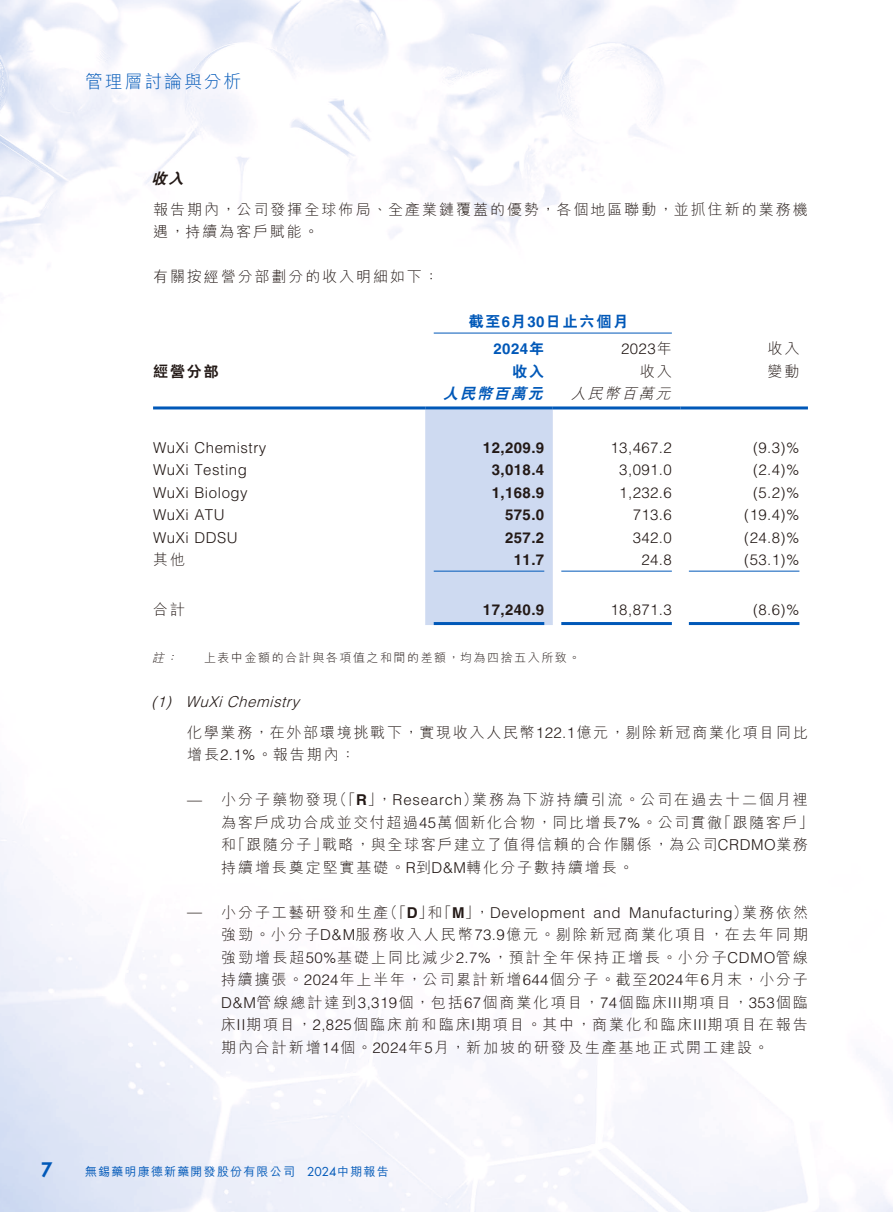
<style>
.page{position:relative;width:893px;height:1212px;background:#fff}
.page>*{position:absolute;margin:0;border:0;box-sizing:border-box;transform-origin:0 0}
.t1{font:800 19.5px "Futura Std";color:#0058b8}
.t2{font:300 18px "M Hei HK";letter-spacing:.1em;color:#0058b8}
.t3{font:300 15px/22.5px "M Hei HK";letter-spacing:.13em;color:#231916}
.t4{font:300 15px "Helvetica LT Std";letter-spacing:.04em;color:#231916}
.t5{font:300 15px/22.5px "M Hei HK";letter-spacing:.1em;color:#231916}
.t6{font:700 15px "Helvetica LT Std";letter-spacing:.03em;color:#231916}
.t7{font:italic 300 15px "Helvetica LT Std";color:#231916}
.t8{font:800 15px "C Hei 2 HK";letter-spacing:.13em;color:#0058b8}
.t9{font:italic 300 15px "M Hei HK";color:#231916}
.t10{font:italic 800 15px "C Hei 2 HK";color:#0058b8}
.t11{font:700 15px "Helvetica LT Std";color:#0058b8}
.t12{font:800 15px "C Hei 2 HK";color:#231916}
.t13{font:italic 800 15px "C Hei 2 HK";color:#231916}
.t14{font:300 12px "M Hei HK";letter-spacing:.13em;color:#231916}
.t15{font:500 12px "M Hei HK";letter-spacing:.1em;color:#0058b8}
.t16{font:12px "Futura Std";color:#0058b8}
.t17{font:italic 300 12px "M Hei HK";color:#231916}
.s1{font-family:"Helvetica LT Std";font-weight:700}
.s2{font-family:"C Hei 2 HK";font-weight:800}
.s3{font-family:"M Hei HK"}
.s4{font-family:"Helvetica LT Std"}
.s5{font-family:"M Hei HK";font-weight:500}
</style>
<div class="page">
<div style="left:425px;top:409px;width:128px;height:216px;background:#cedaf1"></div>
<hr style="left:434px;top:333px;width:238px;height:1px;background:#0058b8">
<hr style="left:153px;top:406px;width:272px;height:3px;background:#0058b8">
<hr style="left:425px;top:406px;width:128px;height:3px;background:#0058b8">
<hr style="left:553px;top:406px;width:127px;height:3px;background:#0058b8">
<hr style="left:680px;top:406px;width:128px;height:3px;background:#0058b8">
<hr style="left:434px;top:571px;width:110px;height:1px;background:#0058b8">
<hr style="left:561px;top:571px;width:111px;height:1px;background:#0058b8">
<hr style="left:689px;top:571px;width:110px;height:1px;background:#0058b8">
<hr style="left:434px;top:622px;width:110px;height:3px;background:#0058b8">
<hr style="left:561px;top:622px;width:111px;height:3px;background:#0058b8">
<hr style="left:689px;top:622px;width:110px;height:3px;background:#0058b8">
<p class="t2" style="left:85px;top:73px;width:158px">管理層討論與分析</p>
<p class="t13" style="left:152px;top:170px;width:37px">收入</p>
<p class="t3" style="left:153px;top:198px;width:656px">報告期內，公司發揮全球佈局、全產業鏈覆蓋的優勢，各個地區聯動，並抓住新的業務機遇，持續為客戶賦能。</p>
<p class="t3" style="left:153px;top:265px;width:287px">有關按經營分部劃分的收入明細如下：</p>
<p class="t8" style="left:469px;top:314px;width:161px">截至<span class="s1">6</span>月<span class="s1">30</span>日止六個月</p>
<p class="t3" style="left:767px;top:337px;width:33px">收入</p>
<p class="t11" style="left:493px;top:340px;width:52px">2024<span class="s2">年</span></p>
<p class="t4" style="left:621px;top:339px;width:52px">2023<span class="s3">年</span></p>
<p class="t12" style="left:153px;top:363px;width:67px">經營分部</p>
<p class="t8" style="left:512px;top:363px;width:33px">收入</p>
<p class="t3" style="left:640px;top:360px;width:33px">收入</p>
<p class="t3" style="left:767px;top:360px;width:33px">變動</p>
<p class="t10" style="left:443px;top:386px;width:105px">人民幣百萬元</p>
<p class="t9" style="left:571px;top:386px;width:105px">人民幣百萬元</p>
<p class="t4" style="left:153px;top:438px;width:115px">WuXi Chemistry</p>
<p class="t6" style="left:483px;top:438px;width:63px">12,209.9</p>
<p class="t4" style="left:611px;top:438px;width:63px">13,467.2</p>
<p class="t4" style="left:753px;top:438px;width:48px">)9.3 %(</p>
<p class="t4" style="left:153px;top:460px;width:95px">WuXi Testing</p>
<p class="t6" style="left:492px;top:461px;width:54px">3,018.4</p>
<p class="t4" style="left:619px;top:460px;width:54px">3,091.0</p>
<p class="t4" style="left:753px;top:460px;width:48px">)2.4 %(</p>
<p class="t4" style="left:153px;top:483px;width:96px">WuXi Biology</p>
<p class="t6" style="left:492px;top:483px;width:54px">1,168.9</p>
<p class="t4" style="left:619px;top:483px;width:54px">1,232.6</p>
<p class="t4" style="left:753px;top:483px;width:48px">)5.2 %(</p>
<p class="t4" style="left:153px;top:505px;width:73px">WuXi ATU</p>
<p class="t6" style="left:505px;top:506px;width:41px">575.0</p>
<p class="t4" style="left:633px;top:505px;width:41px">713.6</p>
<p class="t4" style="left:744px;top:505px;width:57px">)19.4 %(</p>
<p class="t4" style="left:153px;top:528px;width:86px">WuXi DDSU</p>
<p class="t6" style="left:505px;top:528px;width:41px">257.2</p>
<p class="t4" style="left:633px;top:528px;width:41px">342.0</p>
<p class="t4" style="left:744px;top:528px;width:57px">)24.8 %(</p>
<p class="t3" style="left:153px;top:548px;width:33px">其他</p>
<p class="t6" style="left:514px;top:551px;width:32px">11.7</p>
<p class="t4" style="left:641px;top:550px;width:32px">24.8</p>
<p class="t4" style="left:744px;top:550px;width:57px">)53.1 %(</p>
<p class="t3" style="left:153px;top:598px;width:33px">合計</p>
<p class="t6" style="left:483px;top:600px;width:63px">17,240.9</p>
<p class="t4" style="left:611px;top:600px;width:63px">18,871.3</p>
<p class="t4" style="left:753px;top:600px;width:48px">)8.6 %(</p>
<p class="t17" style="left:152px;top:651px;width:30px">註：</p>
<p class="t14" style="left:204px;top:651px;width:378px">上表中金額的合計與各項值之和間的差額，均為四捨五入所致。</p>
<p class="t7" style="left:152px;top:692px;width:20px">1(</p>
<p class="t7" style="left:166px;top:692px;width:11px">)</p>
<p class="t7" style="left:186px;top:692px;width:120px">WuXi Chemistry</p>
<p class="t3" style="left:187px;top:721px;width:622px">化學業務，在外部環境挑戰下，實現收入人民幣<span class="s4">122.1</span>億元，剔除新冠商業化項目同比增長<span class="s4">2.1%</span>。報告期內：</p>
<p class="t3" style="left:472px;top:788px;width:337px">業務為下游持續引流。公司在過去十二個月裡</p>
<p class="t3" style="left:332px;top:788px;width:52px">（「<span class="s1">R</span>」</p>
<p class="t4" style="left:377px;top:790px;width:102px"><span class="s3">，</span>Research<span class="s3">）</span></p>
<p class="t3" style="left:221px;top:788px;width:118px">小分子藥物發現</p>
<p class="t4" style="left:187px;top:790px;width:16px">—</p>
<p class="t4" style="left:187px;top:903px;width:16px">—</p>
<p class="t5" style="left:322px;top:811px;width:487px;text-indent:-101px">為客戶成功合成並交付超過<span class="s4">45</span>萬個新化合物，同比增長<span class="s4">7%</span>。公司貫徹<br>戰略，與全球客戶建立了值得信賴的合作關係，為公司<span class="s4">CRDMO</span>業務</p>
<p class="t3" style="left:717px;top:811px;width:98px">「跟隨客戶「</p>
<p class="t3" style="left:230px;top:833px;width:99px">「跟隨分子」</p>
<p class="t3" style="left:221px;top:833px;width:414px">和<br>持續增長奠定堅實基礎。<span class="s4">R</span>到<span class="s4">D&amp;M</span>轉化分子數持續增長。</p>
<p class="t3" style="left:383px;top:901px;width:99px">（「<span class="s1">D</span>」「<span class="s1">M</span>」</p>
<p class="t3" style="left:221px;top:901px;width:169px">小分子工藝研發和生產</p>
<p class="t3" style="left:427px;top:901px;width:16px">和</p>
<p class="t4" style="left:475px;top:903px;width:112px"><span class="s3">，</span>Development</p>
<p class="t4" style="left:593px;top:903px;width:28px">and</p>
<p class="t4" style="left:629px;top:903px;width:120px">Manufacturing<span class="s3">）</span></p>
<p class="t3" style="left:742px;top:901px;width:67px">業務依然</p>
<p class="t3" style="left:221px;top:923px;width:588px;text-align:justify">強勁。小分子<span class="s4">D&amp;M</span>服務收入人民幣<span class="s4">73.9</span>億元。剔除新冠商業化項目，在去年同期強勁增長超<span class="s4">50%</span>基礎上同比減少<span class="s4">2.7%</span>，預計全年保持正增長。小分子<span class="s4">CDMO</span>管線持續擴張。<span class="s4">2024</span>年上半年，公司累計新增<span class="s4">644</span>個分子。截至<span class="s4">2024</span>年<span class="s4">6</span>月末，小分子<span class="s4">D&amp;M</span>管線總計達到<span class="s4">3,319</span>個，包括<span class="s4">67</span>個商業化項目，<span class="s4">74</span>個臨床<span class="s4">III</span>期項目，<span class="s4">353</span>個臨床<span class="s4">II</span>期項目，<span class="s4">2,825</span>個臨床前和臨床<span class="s4">I</span>期項目。其中，商業化和臨床<span class="s4">III</span>期項目在報告期內合計新增<span class="s4">14</span>個。<span class="s4">2024</span>年<span class="s4">5</span>月，新加坡的研發及生產基地正式開工建設。</p>
<h1 class="t1" style="left:41px;top:1157px;width:13px">7</h1>
<p class="t15" style="left:85px;top:1163px;width:212px">無錫藥明康德新藥開發股份有限公司</p>
<p class="t16" style="left:307px;top:1164px;width:83px">2024<span class="s5">中期報告</span></p>
</div>
